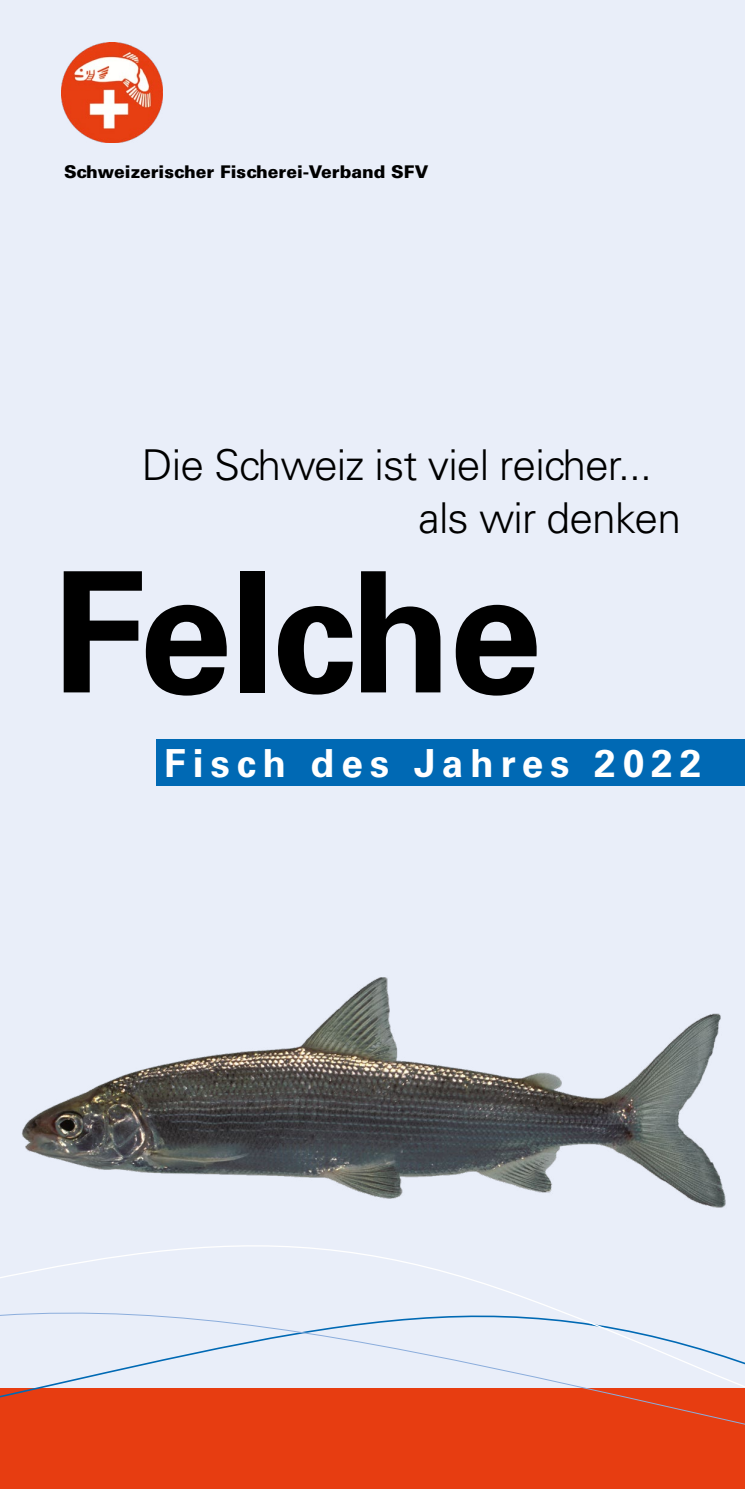
<style>
.page{position:relative;width:745px;height:1489px;background:#fff}
.page>*{position:absolute;margin:0;border:0;box-sizing:border-box;transform-origin:0 0}
.t1{font:700 167.75px "Univers";letter-spacing:-.02em;color:#000}
.t2{font:300 42.5px "Univers";letter-spacing:-.02em;color:#000}
.t3{font:700 38.75px "Univers";letter-spacing:.18em;color:#fff}
.t4{font:900 17.5px "Univers";color:#000}
</style>
<div class="page">
<div style="left:0;top:0;width:744px;height:1488px;background:#e9eef9"></div>
<img style="left:61px;top:42px;width:101px;height:101px">
<div style="left:0;top:1458px;width:744px;height:30px;background:#e73d11"></div>
<div style="left:157px;top:739px;width:587px;height:46px;background:#0069b4"></div>
<img style="left:25px;top:977px;width:696px;height:148px">
<svg style="left:0;top:1125px;width:744px;height:333px"></svg>
<p class="t4" style="left:64px;top:160px;width:365px">Schweizerischer Fischerei-Verband SFV</p>
<p class="t2" style="left:142px;top:439px;width:511px">Die Schweiz ist viel reicher...</p>
<p class="t2" style="left:418px;top:492px;width:264px">als wir denken</p>
<p class="t1" style="left:52px;top:535px;width:491px">Felche</p>
<p class="t3" style="left:164px;top:740px;width:538px">Fisch des Jahres 2022</p>
</div>
